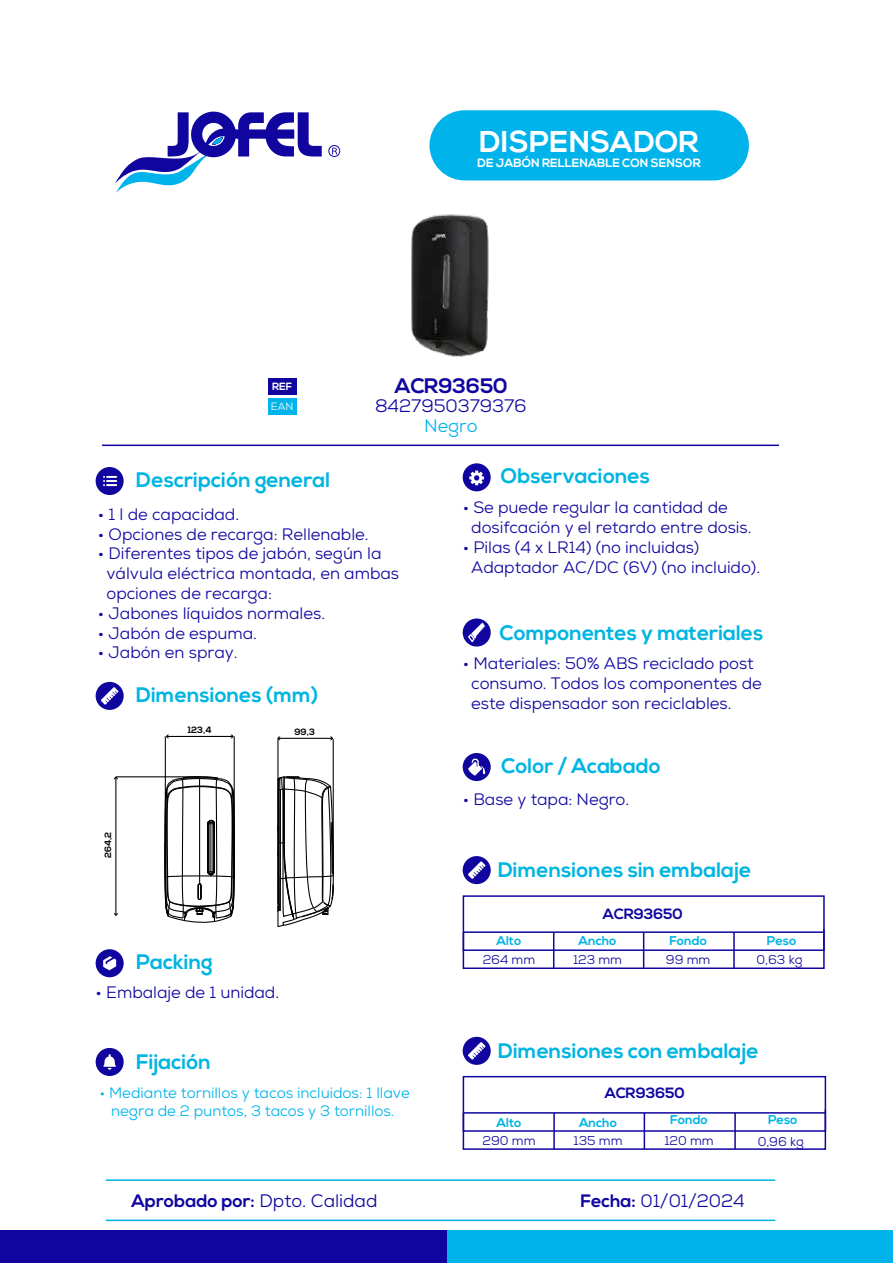
<style>
.page{position:relative;width:893px;height:1263px;background:#fff}
.page>*{position:absolute;margin:0;border:0;box-sizing:border-box;transform-origin:0 0}
.t1{font:700 30px "Nexa";letter-spacing:.01em;color:#fff}
.t2{font:700 21px "Nexa";color:#00b5e2}
.t3{font:700 21px "Nexa";color:#10069f}
.t4{font:18px "Nexa";color:#10069f}
.t5{font:700 18px "Nexa";color:#10069f}
.t6{font:18px "Nexa";color:#00b4eb}
.t7{font:16.5px/19.8px "Nexa";color:#10069f}
.t8{font:15px/18px "Nexa";color:#00b4eb;text-align:center}
.t9{font:700 14.85px "Nexa";color:#10069f}
.t10{font:12.75px "Nexa";color:#10069f}
.t11{font:700 12.75px "Nexa";color:#00b5e2}
.t12{font:700 12px "Nexa";color:#fff}
.t13{font:700 10.5px "Nexa";color:#fff}
.t14{font:10.5px "Nexa";color:#fff}
.t15{font:700 9.15px "Nexa";color:#000}
.s1{font-weight:400}
.s2{font-weight:700}
</style>
<div class="page">
<img style="left:411px;top:180px;width:143px;height:177px">
<svg style="left:328px;top:145px;width:12px;height:12px"></svg>
<svg style="left:115px;top:112px;width:207px;height:81px"></svg>
<svg style="left:463px;top:618px;width:28px;height:28px"></svg>
<div style="left:0;top:1231px;width:447px;height:32px;background:#10069f"></div>
<div style="left:447px;top:1231px;width:446px;height:32px;background:#00b4eb"></div>
<div style="left:429px;top:110px;width:320px;height:70px;background:#00b4eb;border-radius:35px"></div>
<div style="left:268px;top:379px;width:29px;height:16px;background:#10069f"></div>
<div style="left:268px;top:398px;width:29px;height:17px;background:#00b4eb"></div>
<svg style="left:463px;top:463px;width:28px;height:28px"></svg>
<svg style="left:96px;top:467px;width:28px;height:28px"></svg>
<svg style="left:463px;top:753px;width:28px;height:28px"></svg>
<svg style="left:96px;top:949px;width:28px;height:28px"></svg>
<svg style="left:96px;top:1048px;width:28px;height:28px"></svg>
<svg style="left:463px;top:1037px;width:28px;height:28px"></svg>
<div style="left:463px;top:1076px;width:363px;height:56px;border:2px solid #10069f"></div>
<svg style="left:462px;top:1108px;width:365px;height:42px"></svg>
<hr style="left:553px;top:1113px;width:2px;height:36px;background:#10069f">
<hr style="left:463px;top:1113px;width:1px;height:36px;background:#10069f">
<hr style="left:644px;top:1113px;width:1px;height:36px;background:#10069f">
<hr style="left:734px;top:1113px;width:2px;height:36px;background:#10069f">
<svg style="left:463px;top:856px;width:28px;height:28px"></svg>
<hr style="left:102px;top:445px;width:677px;height:1px;background:#10069f">
<hr style="left:106px;top:1219px;width:669px;height:2px;background:#00b4eb">
<hr style="left:106px;top:1179px;width:669px;height:2px;background:#00b4eb">
<svg style="left:96px;top:682px;width:28px;height:28px"></svg>
<div style="left:463px;top:895px;width:362px;height:56px;border:2px solid #10069f"></div>
<svg style="left:462px;top:927px;width:363px;height:42px"></svg>
<hr style="left:553px;top:932px;width:1px;height:36px;background:#10069f">
<hr style="left:463px;top:932px;width:1px;height:36px;background:#10069f">
<hr style="left:643px;top:932px;width:1px;height:36px;background:#10069f">
<hr style="left:733px;top:932px;width:2px;height:36px;background:#10069f">
<hr style="left:333px;top:739px;width:1px;height:137px;background:#000">
<hr style="left:277px;top:739px;width:1px;height:62px;background:#000">
<hr style="left:116px;top:776px;width:84px;height:1px;background:#000">
<svg style="left:164px;top:734px;width:71px;height:189px"></svg>
<hr style="left:278px;top:738px;width:54px;height:1px;background:#000">
<hr style="left:115px;top:778px;width:1px;height:137px;background:#000">
<svg style="left:114px;top:776px;width:4px;height:4px"></svg>
<svg style="left:277px;top:775px;width:57px;height:152px"></svg>
<p class="t13" style="left:272px;top:380px;width:21px">REF</p>
<h1 class="t1" style="left:479px;top:124px;width:221px">DISPENSADOR</h1>
<p class="t12" style="left:478px;top:155px;width:225px">DE JABÓN RELLENABLE CON SENSOR</p>
<p class="t3" style="left:395px;top:373px;width:115px">ACR93650</p>
<p class="t14" style="left:271px;top:400px;width:24px">EAN</p>
<p class="t4" style="left:375px;top:394px;width:153px">8427950379376</p>
<p class="t2" style="left:136px;top:467px;width:195px">Descripción general</p>
<p class="t7" style="left:98px;top:504px;width:143px">• 1 l de capacidad.</p>
<p class="t7" style="left:98px;top:524px;width:272px">• Opciones de recarga: Rellenable.</p>
<p class="t7" style="left:107px;top:544px;width:294px;text-indent:-9px">• Diferentes tipos de jabón, según la válvula eléctrica montada, en ambas opciones de recarga:</p>
<p class="t7" style="left:98px;top:603px;width:229px">• Jabones líquidos normales.</p>
<p class="t7" style="left:98px;top:623px;width:161px">• Jabón de espuma.</p>
<p class="t7" style="left:98px;top:643px;width:141px">• Jabón en spray.</p>
<p class="t2" style="left:136px;top:682px;width:184px">Dimensiones (mm)</p>
<p class="t15" style="left:103px;top:858px;width:28px;rotate:-90deg">264,2</p>
<p class="t15" style="left:188px;top:724px;width:25px">123,4</p>
<p class="t15" style="left:294px;top:726px;width:22px">99,3</p>
<p class="t2" style="left:136px;top:950px;width:78px">Packing</p>
<p class="t7" style="left:96px;top:982px;width:185px">• Embalaje de 1 unidad.</p>
<p class="t6" style="left:424px;top:415px;width:55px">Negro</p>
<p class="t2" style="left:501px;top:464px;width:151px">Observaciones</p>
<p class="t7" style="left:471px;top:498px;width:282px;text-indent:-9px">• Se puede regular la cantidad de dosifcación y el retardo entre dosis.</p>
<p class="t7" style="left:471px;top:537px;width:290px;text-indent:-9px">• Pilas (4 x LR14) (no incluidas)<br>Adaptador AC/DC (6V) (no incluido).</p>
<p class="t2" style="left:499px;top:620px;width:265px">Componentes y materiales</p>
<p class="t7" style="left:471px;top:654px;width:292px;text-indent:-9px">• Materiales: 50% ABS reciclado post consumo. Todos los componentes de este dispensador son reciclables.</p>
<p class="t2" style="left:501px;top:753px;width:161px">Color / Acabado</p>
<p class="t7" style="left:463px;top:790px;width:168px">• Base y tapa: Negro.</p>
<p class="t2" style="left:498px;top:858px;width:255px">Dimensiones sin embalaje</p>
<p class="t9" style="left:603px;top:906px;width:82px">ACR93650</p>
<p class="t11" style="left:767px;top:934px;width:31px">Peso</p>
<p class="t11" style="left:496px;top:934px;width:26px">Alto</p>
<p class="t11" style="left:579px;top:934px;width:39px">Ancho</p>
<p class="t11" style="left:669px;top:934px;width:39px">Fondo</p>
<p class="t10" style="left:483px;top:951px;width:54px">264 mm</p>
<p class="t10" style="left:573px;top:951px;width:51px">123 mm</p>
<p class="t10" style="left:666px;top:951px;width:46px">99 mm</p>
<p class="t10" style="left:757px;top:951px;width:48px">0,63 kg</p>
<p class="t2" style="left:136px;top:1050px;width:76px">Fijación</p>
<p class="t8" style="left:99px;top:1084px;width:312px">• Mediante tornillos y tacos incluidos: 1 llave negra de 2 puntos, 3 tacos y 3 tornillos.</p>
<p class="t2" style="left:498px;top:1039px;width:262px">Dimensiones con embalaje</p>
<p class="t9" style="left:605px;top:1084px;width:82px">ACR93650</p>
<p class="t10" style="left:483px;top:1132px;width:54px">290 mm</p>
<p class="t10" style="left:574px;top:1132px;width:50px">135 mm</p>
<p class="t10" style="left:664px;top:1132px;width:51px">120 mm</p>
<p class="t11" style="left:768px;top:1112px;width:31px">Peso</p>
<p class="t11" style="left:497px;top:1116px;width:26px">Alto</p>
<p class="t11" style="left:579px;top:1116px;width:40px">Ancho</p>
<p class="t11" style="left:670px;top:1112px;width:39px">Fondo</p>
<p class="t10" style="left:758px;top:1133px;width:48px">0,96 kg</p>
<p class="t5" style="left:131px;top:1190px;width:247px">Aprobado por: <span class="s1">Dpto. Calidad</span></p>
<p class="t4" style="left:580px;top:1189px;width:166px"><span class="s2">Fecha:</span> 01/01/2024</p>
</div>
